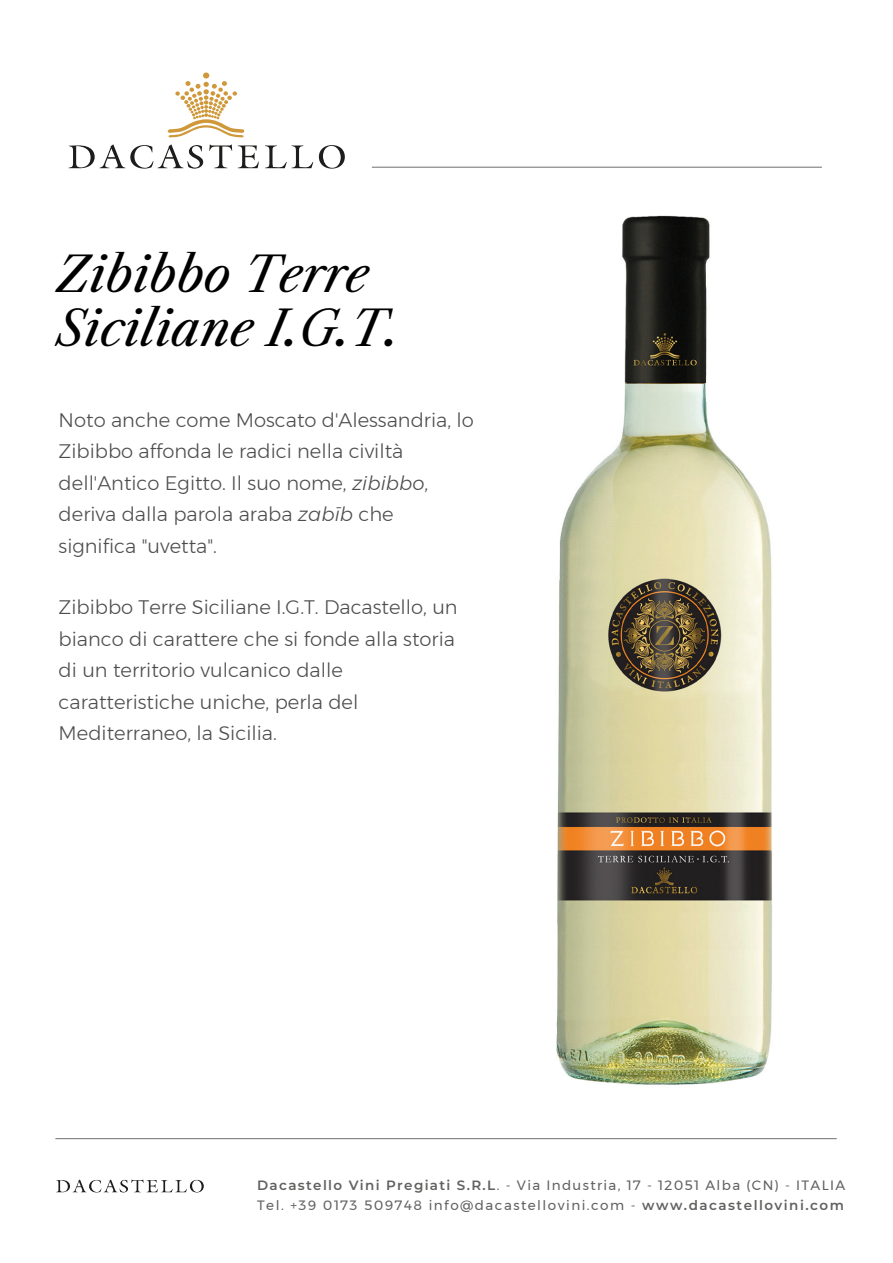
<style>
.page{position:relative;width:893px;height:1263px;background:#fff}
.page>*{position:absolute;margin:0;border:0;box-sizing:border-box;transform-origin:0 0}
.t1{font:italic 48px/54px "Libre Caslon Text";letter-spacing:-.005em;color:#000}
.t2{font:300 19.5px/31.5px "Montserrat";color:#4d4d4d}
.t3{font:13.5px/19.5px "Montserrat";letter-spacing:.11em;color:#616160}
.s1{font-style:italic}
.s2{font-weight:600}
</style>
<div class="page">
<hr style="left:372px;top:167px;width:450px;height:1px;background:#6e6e6e">
<svg style="left:69px;top:144px;width:276px;height:25px"></svg>
<svg style="left:168px;top:73px;width:76px;height:64px"></svg>
<svg style="left:56px;top:1179px;width:148px;height:13px"></svg>
<hr style="left:55px;top:1138px;width:782px;height:1px;background:#6e6e6e">
<img style="left:556px;top:215px;width:216px;height:870px">
<h1 class="t1" style="left:56px;top:248px;width:345px">Zibibbo Terre<br>Siciliane I.G.T.</h1>
<p class="t2" style="left:59px;top:404px;width:417px">Noto anche come Moscato d'Alessandria, lo Zibibbo affonda le radici nella civiltà dell'Antico Egitto. Il suo nome, <span class="s1">zibibbo</span>, deriva dalla parola araba <span class="s1">zabīb</span> che significa "uvetta".</p>
<p class="t2" style="left:59px;top:591px;width:401px">Zibibbo Terre Siciliane I.G.T. Dacastello, un bianco di carattere che si fonde alla storia di un territorio vulcanico dalle caratteristiche uniche, perla del Mediterraneo, la Sicilia.</p>
<p class="t3" style="left:257px;top:1175px;width:590px"><span class="s2">Dacastello Vini Pregiati S.R.L</span>. - Via Industria, 17 - 12051 Alba (CN) - ITALIA<br>Tel. +39 0173 509748 info@dacastellovini.com - <span class="s2">www.dacastellovini.com</span></p>
</div>
